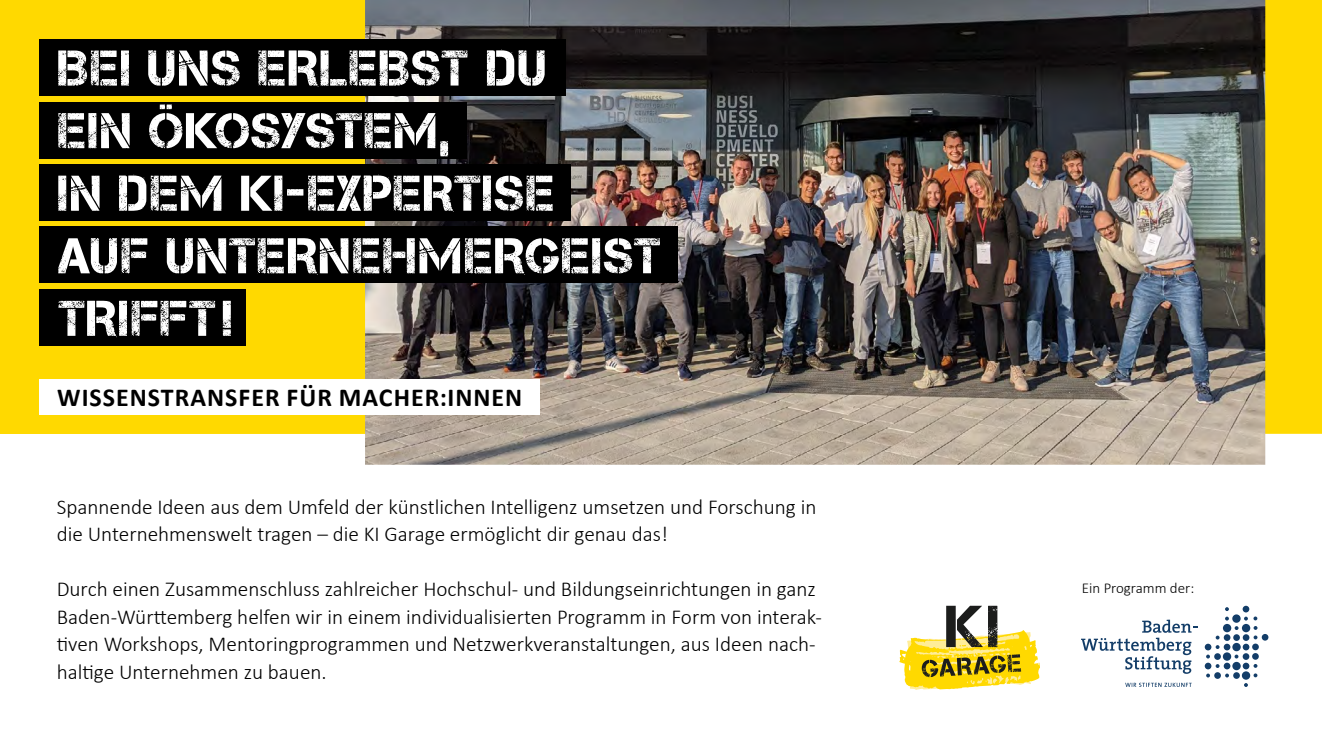
<style>
.page{position:relative;width:1322px;height:745px;background:#fff}
.page>*{position:absolute;margin:0;border:0;box-sizing:border-box;transform-origin:0 0}
.t1{font:50px/62.5px "Captureit";letter-spacing:.045em;color:#fff}
.t2{font:700 25.88px "Calibri";letter-spacing:.04em;color:#000}
.t3{font:300 21.25px/27.5px "Calibri";color:#000}
.t4{font:300 15px "Calibri";color:#000}
</style>
<div class="page">
<div style="left:0;top:0;width:1322px;height:433px;background:#ffd900"></div>
<img style="left:365px;top:0;width:900px;height:464px">
<div style="left:40px;top:39px;width:526px;height:57px;background:#000"></div>
<div style="left:40px;top:102px;width:427px;height:57px;background:#000"></div>
<div style="left:40px;top:164px;width:530px;height:57px;background:#000"></div>
<div style="left:40px;top:226px;width:638px;height:57px;background:#000"></div>
<div style="left:40px;top:288px;width:206px;height:57px;background:#000"></div>
<svg style="left:899px;top:605px;width:141px;height:83px"></svg>
<svg style="left:1081px;top:619px;width:116px;height:54px"></svg>
<svg style="left:1204px;top:643px;width:7px;height:7px"></svg>
<svg style="left:1223px;top:643px;width:7px;height:7px"></svg>
<div style="left:1232px;top:642px;width:8px;height:8px;background:#133d68;border-radius:50%"></div>
<svg style="left:1242px;top:643px;width:7px;height:7px"></svg>
<div style="left:1252px;top:643px;width:7px;height:6px;background:#133d68;border-radius:50%"></div>
<svg style="left:1215px;top:635px;width:4px;height:13px"></svg>
<svg style="left:1223px;top:633px;width:7px;height:7px"></svg>
<svg style="left:1233px;top:633px;width:7px;height:7px"></svg>
<svg style="left:1242px;top:633px;width:7px;height:7px"></svg>
<svg style="left:1253px;top:635px;width:4px;height:4px"></svg>
<svg style="left:1261px;top:633px;width:7px;height:7px"></svg>
<div style="left:1223px;top:623px;width:8px;height:9px;background:#133d68;border-radius:50%"></div>
<div style="left:1242px;top:623px;width:8px;height:9px;background:#133d68;border-radius:50%"></div>
<svg style="left:1225px;top:616px;width:13px;height:13px"></svg>
<svg style="left:1225px;top:607px;width:4px;height:3px"></svg>
<div style="left:1232px;top:614px;width:8px;height:8px;background:#133d68;border-radius:50%"></div>
<svg style="left:1242px;top:605px;width:7px;height:7px"></svg>
<svg style="left:1244px;top:616px;width:13px;height:13px"></svg>
<svg style="left:1214px;top:652px;width:7px;height:7px"></svg>
<div style="left:1223px;top:652px;width:8px;height:8px;background:#133d68;border-radius:50%"></div>
<svg style="left:1234px;top:654px;width:4px;height:4px"></svg>
<svg style="left:1242px;top:652px;width:7px;height:7px"></svg>
<svg style="left:1252px;top:652px;width:6px;height:7px"></svg>
<svg style="left:1204px;top:662px;width:7px;height:7px"></svg>
<svg style="left:1206px;top:654px;width:13px;height:13px"></svg>
<svg style="left:1223px;top:662px;width:7px;height:7px"></svg>
<div style="left:1232px;top:661px;width:8px;height:8px;background:#133d68;border-radius:50%"></div>
<svg style="left:1242px;top:662px;width:7px;height:7px"></svg>
<svg style="left:1214px;top:671px;width:7px;height:7px"></svg>
<svg style="left:1225px;top:673px;width:4px;height:4px"></svg>
<svg style="left:1233px;top:671px;width:7px;height:7px"></svg>
<svg style="left:1242px;top:671px;width:8px;height:8px"></svg>
<svg style="left:1244px;top:673px;width:13px;height:13px"></svg>
<svg style="left:1206px;top:673px;width:4px;height:4px"></svg>
<svg style="left:1125px;top:682px;width:66px;height:4px"></svg>
<div style="left:39px;top:379px;width:500px;height:36px;background:#fff"></div>
<h1 class="t1" style="left:58px;top:37px;width:605px">BEI UNS ERLEBST DU<br>EIN ÖKOSYSTEM,<br>IN DEM KI-EXPERTISE<br>AUF UNTERNEHMERGEIST<br>TRIFFT!</h1>
<p class="t2" style="left:57px;top:378px;width:467px">WISSENSTRANSFER FÜR MACHER:INNEN</p>
<p class="t3" style="left:57px;top:492px;width:761px">Spannende Ideen aus dem Umfeld der künstlichen Intelligenz umsetzen und Forschung in die Unternehmenswelt tragen – die KI Garage ermöglicht dir genau das!</p>
<p class="t3" style="left:57px;top:575px;width:766px">Durch einen Zusammenschluss zahlreicher Hochschul- und Bildungseinrichtungen in ganz Baden-Württemberg helfen wir in einem individualisierten Programm in Form von interak&shy;tiven Workshops, Mentoringprogrammen und Netzwerkveranstaltungen, aus Ideen nach&shy;haltige Unternehmen zu bauen.</p>
<p class="t4" style="left:1082px;top:578px;width:114px">Ein Programm der:</p>
</div>
